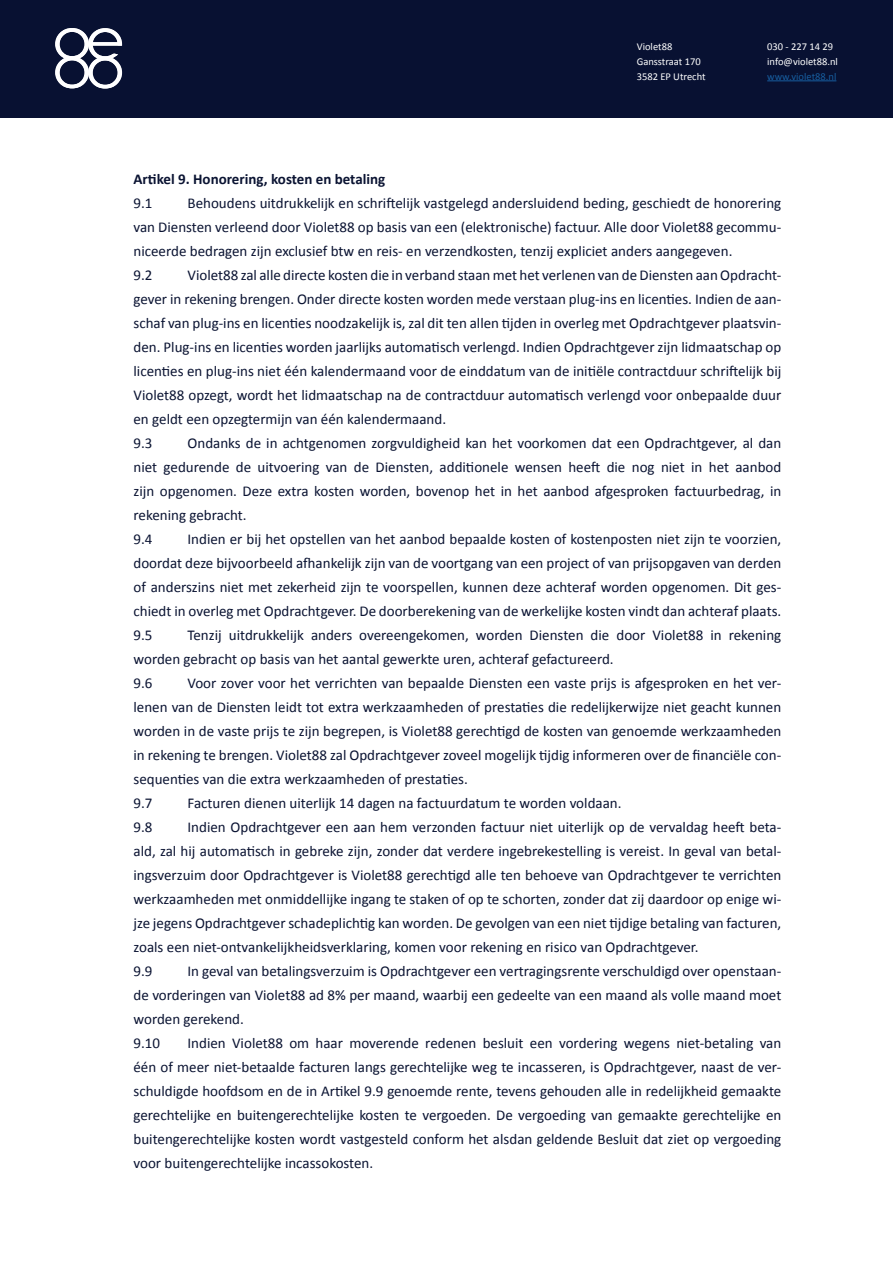
<style>
.page{position:relative;width:893px;height:1263px;background:#fff}
.page>*{position:absolute;margin:0;border:0;box-sizing:border-box;transform-origin:0 0}
.t1{font:15px/24px "Calibri";color:#0a1332;text-align:justify}
.t2{font:700 15px "Calibri";color:#0a1332}
.t3{font:10.5px "Calibri";color:#fff}
.t4{font:10.5px "Calibri";color:#175d9e}
</style>
<div class="page">
<div style="left:0;top:0;width:893px;height:117px;background:#081132"></div>
<hr style="left:767px;top:80px;width:69px;height:1px;background:#175d9e">
<svg style="left:55px;top:28px;width:67px;height:61px"></svg>
<svg style="left:92px;top:42px;width:30px;height:4px"></svg>
<p class="t3" style="left:637px;top:39px;width:37px">Violet88</p>
<p class="t3" style="left:637px;top:54px;width:66px">Gansstraat 170</p>
<p class="t3" style="left:637px;top:69px;width:70px">3582 EP Utrecht</p>
<p class="t3" style="left:767px;top:39px;width:67px">030 - 227 14 29</p>
<p class="t3" style="left:767px;top:54px;width:72px">info@violet88.nl</p>
<p class="t4" style="left:767px;top:69px;width:71px">www.violet88.nl</p>
<p class="t2" style="left:134px;top:168px;width:253px">Artikel 9. Honorering, kosten en betaling</p>
<p class="t1" style="left:134px;top:190px;width:20px">9.1</p>
<p class="t1" style="left:134px;top:190px;width:649px;text-indent:54px">Behoudens uitdrukkelijk en schriftelijk vastgelegd andersluidend beding, geschiedt de honorering van Diensten verleend door Violet88 op basis van een (elektronische) factuur. Alle door Violet88 gecommu&shy;niceerde bedragen zijn exclusief btw en reis- en verzendkosten, tenzij expliciet anders aangegeven.</p>
<p class="t1" style="left:134px;top:262px;width:20px">9.2</p>
<p class="t1" style="left:134px;top:262px;width:649px;text-indent:54px">Violet88 zal alle directe kosten die in verband staanmet het verlenen van de Diensten aan Opdracht&shy;gever in rekening brengen. Onder directe kosten worden mede verstaan plug-ins en licenties. Indien de aan&shy;schaf van plug-ins en licenties noodzakelijk is, zal dit ten allen tijden in overleg met Opdrachtgever plaatsvin&shy;den. Plug-ins en licenties worden jaarlijks automatisch verlengd. Indien Opdrachtgever zijn lidmaatschap op licenties en plug-ins niet één kalendermaand voor de einddatum van de initiële contractduur schriftelijk bij Violet88 opzegt, wordt het lidmaatschap na de contractduur automatisch verlengd voor onbepaalde duur en geldt een opzegtermijn van één kalendermaand.</p>
<p class="t1" style="left:134px;top:430px;width:20px">9.3</p>
<p class="t1" style="left:134px;top:430px;width:649px;text-indent:54px">Ondanks de in achtgenomen zorgvuldigheid kan het voorkomen dat een Opdrachtgever, al dan niet gedurende de uitvoering van de Diensten, additionele wensen heeft die nog niet in het aanbod zijn opgenomen. Deze extra kosten worden, bovenop het in het aanbod afgesproken factuurbedrag, in rekening gebracht.</p>
<p class="t1" style="left:134px;top:526px;width:20px">9.4</p>
<p class="t1" style="left:134px;top:526px;width:649px;text-indent:54px">Indien er bij het opstellen van het aanbod bepaalde kosten of kostenposten niet zijn te voorzien, doordat deze bijvoorbeeld afhankelijk zijn van de voortgang van een project of van prijsopgaven van derden of anderszins niet met zekerheid zijn te voorspellen, kunnen deze achteraf worden opgenomen. Dit ges&shy;chiedt in overleg met Opdrachtgever. De doorberekening van de werkelijke kosten vindt dan achteraf plaats.</p>
<p class="t1" style="left:134px;top:622px;width:20px">9.5</p>
<p class="t1" style="left:134px;top:622px;width:649px;text-indent:54px">Tenzij uitdrukkelijk anders overeengekomen, worden Diensten die door Violet88 in rekening worden gebracht op basis van het aantal gewerkte uren, achteraf gefactureerd.</p>
<p class="t1" style="left:134px;top:670px;width:20px">9.6</p>
<p class="t1" style="left:134px;top:670px;width:649px;text-indent:54px">Voor zover voor het verrichten van bepaalde Diensten een vaste prijs is afgesproken en het ver&shy;lenen van de Diensten leidt tot extra werkzaamheden of prestaties die redelijkerwijze niet geacht kunnen worden in de vaste prijs te zijn begrepen, is Violet88 gerechtigd de kosten van genoemde werkzaamheden in rekening te brengen. Violet88 zal Opdrachtgever zoveel mogelijk tijdig informeren over de financiële con&shy;sequenties van die extra werkzaamheden of prestaties.</p>
<p class="t1" style="left:134px;top:790px;width:20px">9.7</p>
<p class="t1" style="left:188px;top:790px;width:436px">Facturen dienen uiterlijk 14 dagen na factuurdatum te worden voldaan.</p>
<p class="t1" style="left:134px;top:814px;width:20px">9.8</p>
<p class="t1" style="left:134px;top:814px;width:649px;text-indent:54px">Indien Opdrachtgever een aan hem verzonden factuur niet uiterlijk op de vervaldag heeft beta&shy;ald, zal hij automatisch in gebreke zijn, zonder dat verdere ingebrekestelling is vereist. In geval van betal&shy;ingsverzuim door Opdrachtgever is Violet88 gerechtigd alle ten behoeve van Opdrachtgever te verrichten werkzaamheden met onmiddellijke ingang te staken of op te schorten, zonder dat zij daardoor op enige wi&shy;jze jegens Opdrachtgever schadeplichtig kan worden. De gevolgen van een niet tijdige betaling van facturen, zoals een niet-ontvankelijkheidsverklaring, komen voor rekening en risico van Opdrachtgever.</p>
<p class="t1" style="left:134px;top:958px;width:20px">9.9</p>
<p class="t1" style="left:134px;top:958px;width:649px;text-indent:54px">In geval van betalingsverzuim is Opdrachtgever een vertragingsrente verschuldigd over openstaan&shy;de vorderingen van Violet88 ad 8% per maand, waarbij een gedeelte van een maand als volle maand moet worden gerekend.</p>
<p class="t1" style="left:134px;top:1030px;width:28px">9.10</p>
<p class="t1" style="left:134px;top:1030px;width:649px;text-indent:54px">Indien Violet88 om haar moverende redenen besluit een vordering wegens niet-betaling van één of meer niet-betaalde facturen langs gerechtelijke weg te incasseren, is Opdrachtgever, naast de ver&shy;schuldigde hoofdsom en de in Artikel 9.9 genoemde rente, tevens gehouden alle in redelijkheid gemaakte gerechtelijke en buitengerechtelijke kosten te vergoeden. De vergoeding van gemaakte gerechtelijke en buitengerechtelijke kosten wordt vastgesteld conform het alsdan geldende Besluit dat ziet op vergoeding voor buitengerechtelijke incassokosten.</p>
</div>
